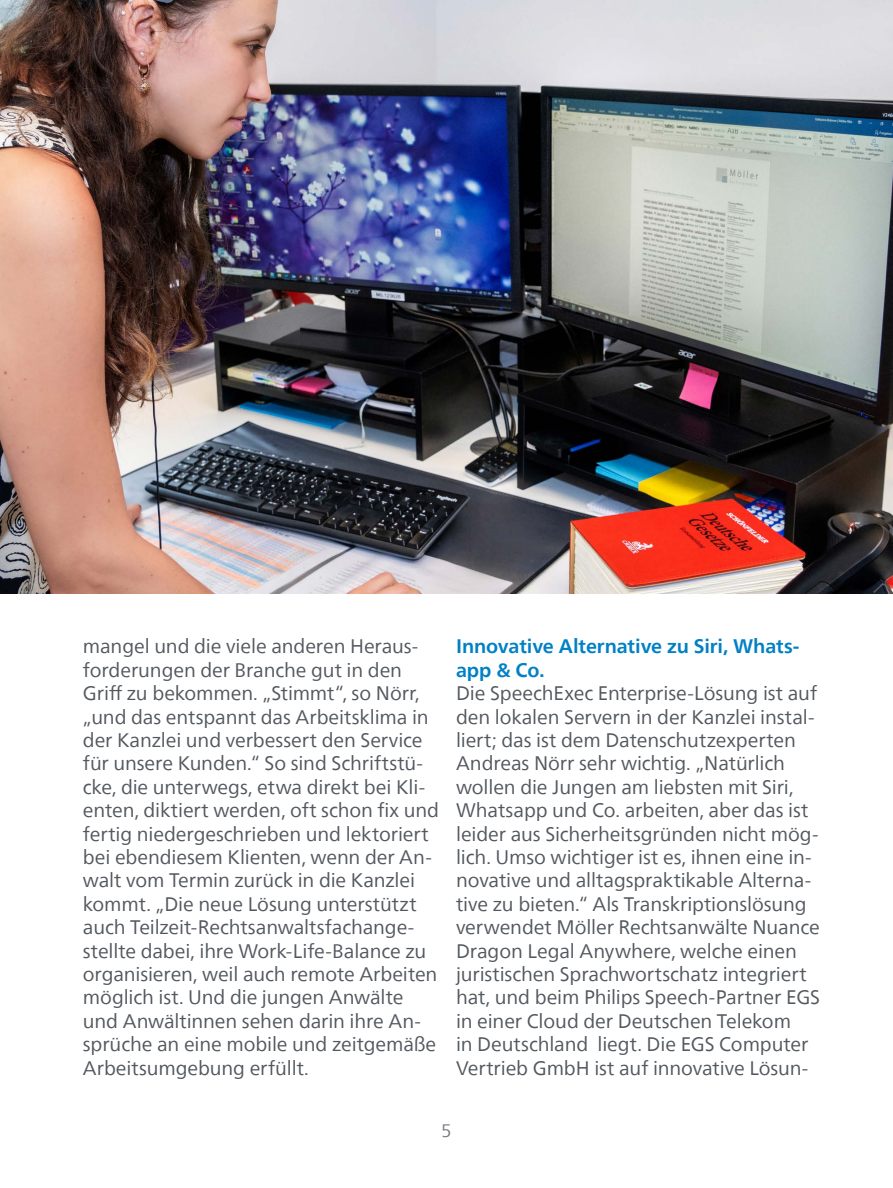
<style>
.page{position:relative;width:893px;height:1188px;background:#fff}
.page>*{position:absolute;margin:0;border:0;box-sizing:border-box;transform-origin:0 0}
.t1{font:19.5px/23.4px "Neue Frutiger World";letter-spacing:-.005em;color:#53585f}
.t2{font:700 19.5px/23.4px "Neue Frutiger World";letter-spacing:-.005em;color:#0080c5}
.t3{font:18px "Neue Frutiger World";color:#787b83}
</style>
<div class="page">
<img style="left:0;top:0;width:893px;height:594px">
<p class="t1" style="left:83px;top:635px;width:358px">mangel und die viele anderen Heraus&shy;forderungen der Branche gut in den Griff zu bekommen. „Stimmt“, so Nörr, „und das entspannt das Arbeitsklima in der Kanzlei und verbessert den Service für unsere Kunden.“ So sind Schriftstü&shy;cke, die unterwegs, etwa direkt bei Kli&shy;enten, diktiert werden, oft schon fix und fertig niedergeschrieben und lektoriert bei ebendiesem Klienten, wenn der An&shy;walt vom Termin zurück in die Kanzlei kommt. „Die neue Lösung unterstützt auch Teilzeit-Rechtsanwaltsfachange&shy;stellte dabei, ihre Work-Life-Balance zu organisieren, weil auch remote Arbeiten möglich ist. Und die jungen Anwälte und Anwältinnen sehen darin ihre An&shy;sprüche an eine mobile und zeitgemäße Arbeitsumgebung erfüllt.</p>
<p class="t2" style="left:456px;top:635px;width:345px">Innovative Alternative zu Siri, Whats&shy;app &amp; Co.</p>
<p class="t1" style="left:456px;top:682px;width:365px">Die SpeechExec Enterprise-Lösung ist auf den lokalen Servern in der Kanzlei instal&shy;liert; das ist dem Datenschutzexperten Andreas Nörr sehr wichtig. „Natürlich wollen die Jungen am liebsten mit Siri, Whatsapp und Co. arbeiten, aber das ist leider aus Sicherheitsgründen nicht mög&shy;lich. Umso wichtiger ist es, ihnen eine in&shy;novative und alltagspraktikable Alterna&shy;tive zu bieten.“ Als Transkriptionslösung verwendet Möller Rechtsanwälte Nuance Dragon Legal Anywhere, welche einen juristischen Sprachwortschatz integriert hat, und beim Philips Speech-Partner EGS in einer Cloud der Deutschen Telekom<br>in Deutschland liegt. Die EGS Computer Vertrieb GmbH ist auf innovative Lösun-</p>
<p class="t3" style="left:441px;top:1117px;width:12px">5</p>
</div>
